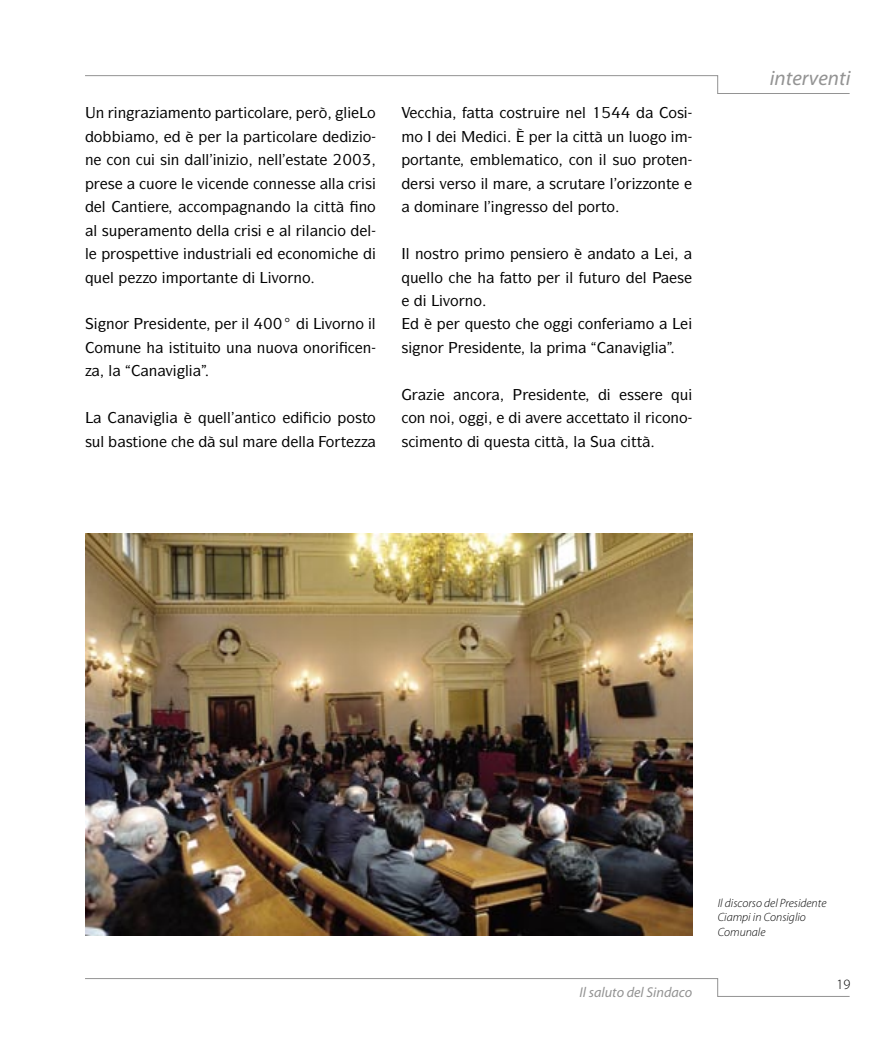
<style>
.page{position:relative;width:893px;height:1042px;background:#fff}
.page>*{position:absolute;margin:0;border:0;box-sizing:border-box;transform-origin:0 0}
.t1{font:italic 21px "Myriad Pro";color:#939393}
.t2{font:500 15px "Itc Symbol";color:#000}
.t3{font:italic 14.25px "Myriad Pro";color:#939393}
.t4{font:300 14.25px "Myriad Pro";color:#000}
.t5{font:italic 300 12px/14.4px "Myriad Pro";color:#000}
</style>
<div class="page">
<svg style="left:85px;top:75px;width:765px;height:19px"></svg>
<svg style="left:85px;top:978px;width:765px;height:19px"></svg>
<img style="left:85px;top:533px;width:607px;height:402px">
<p class="t2" style="left:189px;top:103px;width:24px">■▼□</p>
<p class="t2" style="left:238px;top:103px;width:30px">▼ □●</p>
<p class="t2" style="left:226px;top:127px;width:5px">●</p>
<p class="t2" style="left:267px;top:127px;width:30px">▼ □●</p>
<p class="t2" style="left:85px;top:150px;width:96px">■ □■ ◆ ▲■</p>
<p class="t2" style="left:202px;top:150px;width:119px">●●■ □ ■●● ▲▼▼</p>
<p class="t2" style="left:108px;top:174px;width:98px">▲ ◆□ ● ❖</p>
<p class="t2" style="left:223px;top:174px;width:86px">■ □■■ ▲▲</p>
<p class="t2" style="left:102px;top:197px;width:43px">● ■▼</p>
<p class="t2" style="left:248px;top:197px;width:54px">■■□ ●</p>
<p class="t2" style="left:325px;top:197px;width:53px">▼▼→ ■□</p>
<p class="t2" style="left:93px;top:221px;width:26px">● ▲◆</p>
<p class="t2" style="left:169px;top:221px;width:24px">■▼□</p>
<p class="t2" style="left:251px;top:221px;width:97px">▲ ● ●■□</p>
<p class="t2" style="left:368px;top:221px;width:5px">●</p>
<p class="t2" style="left:85px;top:244px;width:164px">● □▲ ▼▼❖ ■ ◆▲▼ ●</p>
<p class="t2" style="left:292px;top:244px;width:27px">□■□</p>
<p class="t2" style="left:85px;top:267px;width:31px">❑◆ ●</p>
<p class="t2" style="left:149px;top:267px;width:83px">□ □▼■▼</p>
<p class="t2" style="left:272px;top:267px;width:41px">❖□ ■□</p>
<p class="t2" style="left:157px;top:314px;width:43px">▲ ■▼</p>
<p class="t2" style="left:325px;top:314px;width:52px">❖□ ■□ ●</p>
<p class="t2" style="left:94px;top:338px;width:40px">□ ◆■</p>
<p class="t2" style="left:173px;top:338px;width:158px">▲▼ ▼◆ ▼□ ◆■ ■◆□❖ □■□</p>
<p class="t2" style="left:363px;top:338px;width:10px">■</p>
<p class="t2" style="left:109px;top:361px;width:5px">●</p>
<p class="t2" style="left:149px;top:361px;width:42px">■❖●</p>
<p class="t2" style="left:125px;top:408px;width:152px">■❖ ● ➔ ❑◆●● ■▼ □</p>
<p class="t2" style="left:323px;top:408px;width:55px">□ □▲▼□</p>
<p class="t2" style="left:85px;top:431px;width:21px">▲◆●</p>
<p class="t2" style="left:126px;top:431px;width:35px">▲▼ □■</p>
<p class="t2" style="left:207px;top:431px;width:33px">→ ▲◆●</p>
<p class="t2" style="left:506px;top:103px;width:37px">□▲▼ ◆</p>
<p class="t2" style="left:556px;top:127px;width:112px">● ▼▼→ ◆■ ●◆□ □</p>
<p class="t2" style="left:410px;top:150px;width:44px">□▼■▼</p>
<p class="t2" style="left:500px;top:150px;width:138px">● ▼ □ □■ ● ▲◆□</p>
<p class="t2" style="left:657px;top:150px;width:32px">□▼ ■</p>
<p class="t2" style="left:424px;top:174px;width:66px">▲ ❖ ▲□ ●</p>
<p class="t2" style="left:549px;top:174px;width:36px">▲ ◆▼</p>
<p class="t2" style="left:649px;top:174px;width:24px">□■▼</p>
<p class="t2" style="left:526px;top:197px;width:24px">▲▲□</p>
<p class="t2" style="left:569px;top:197px;width:47px">● □ ▼□</p>
<p class="t2" style="left:406px;top:244px;width:55px">● ■□▲▼ □</p>
<p class="t2" style="left:496px;top:244px;width:141px">□ ■▲ □ ➔ ■ ▼□</p>
<p class="t2" style="left:401px;top:267px;width:43px">❑◆ ●●□</p>
<p class="t2" style="left:512px;top:267px;width:21px">▼▼□</p>
<p class="t2" style="left:569px;top:267px;width:52px">● ◆▼◆ □</p>
<p class="t2" style="left:443px;top:291px;width:41px">❖□ ■□</p>
<p class="t2" style="left:424px;top:314px;width:88px">➔ ❑◆ ▲▼□</p>
<p class="t2" style="left:544px;top:314px;width:60px">□ □■</p>
<p class="t2" style="left:401px;top:338px;width:38px">▲ ■□</p>
<p class="t2" style="left:472px;top:338px;width:63px">▲ ■▼ ●</p>
<p class="t2" style="left:614px;top:338px;width:42px">■❖●</p>
<p class="t2" style="left:536px;top:385px;width:43px">▲ ■▼</p>
<p class="t2" style="left:408px;top:408px;width:61px">□■ ■□ □</p>
<p class="t2" style="left:596px;top:408px;width:46px">▼▼ ▼□ ●</p>
<p class="t2" style="left:662px;top:408px;width:27px">□■□</p>
<p class="t2" style="left:401px;top:431px;width:63px">▲ ■▼□</p>
<p class="t2" style="left:484px;top:431px;width:39px">❑◆ ▲▼</p>
<p class="t2" style="left:545px;top:431px;width:34px">▼▼→ ●</p>
<p class="t2" style="left:599px;top:431px;width:53px">◆ ▼▼→</p>
<h1 class="t1" style="left:770px;top:67px;width:82px">interventi</h1>
<p class="t3" style="left:580px;top:985px;width:114px">Il saluto del Sindaco</p>
<p class="t5" style="left:718px;top:896px;width:110px">Il discorso del Presidente<br>Ciampi in Consiglio<br>Comunale</p>
<p class="t4" style="left:836px;top:976px;width:15px">19</p>
</div>
